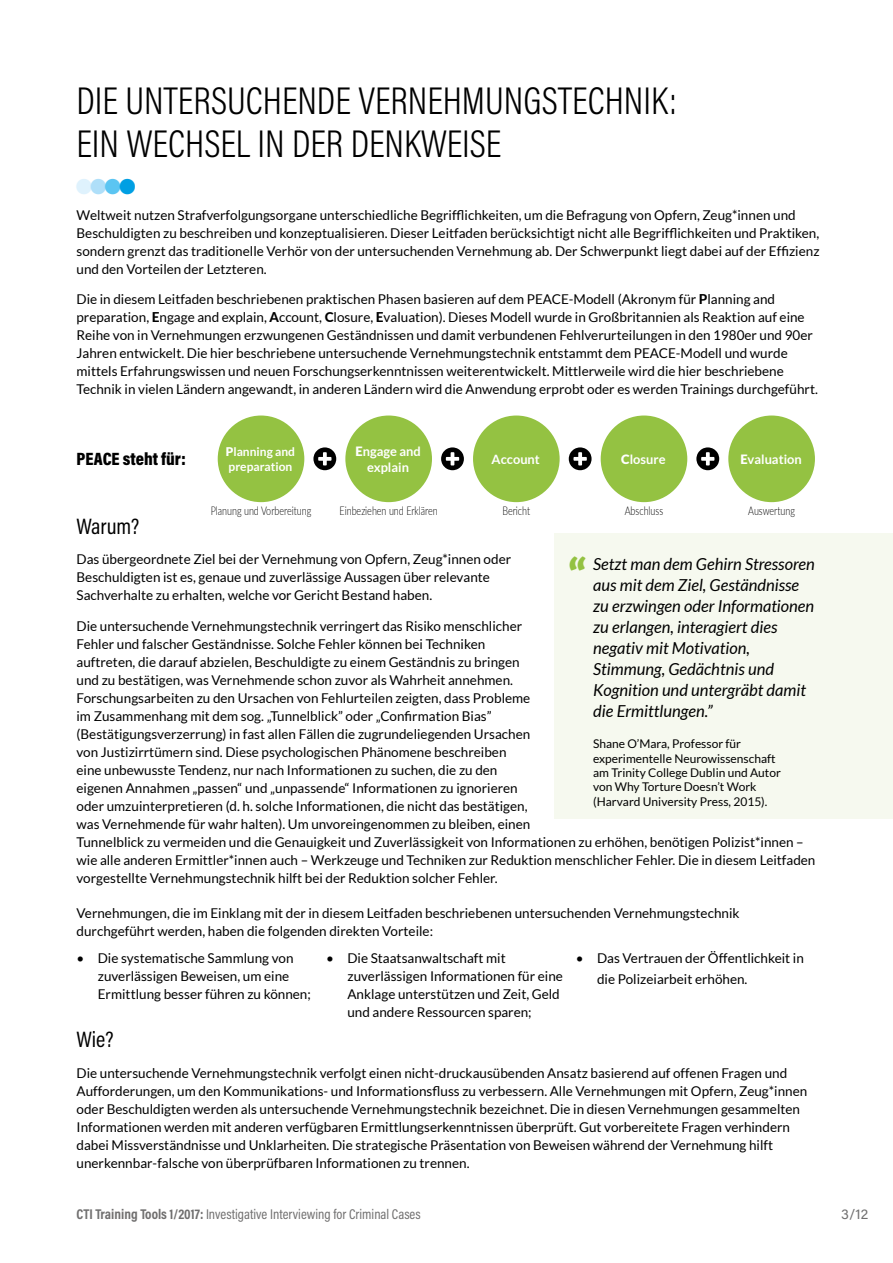
<style>
.page{position:relative;width:893px;height:1263px;background:#fff}
.page>*{position:absolute;margin:0;border:0;box-sizing:border-box;transform-origin:0 0}
.t1{font:900 45px "Lato";color:#94c242}
.t2{font:300 39px/43.5px "Acumin Pro Cond";color:#000}
.t3{font:22.5px "Acumin Pro Cond";letter-spacing:-.005em;color:#000}
.t4{font:900 18px "Acumin Pro Cond";color:#000}
.t5{font:italic 16.5px/21px "Lato";color:#000}
.t6{font:14.25px "Acumin Pro Cond";color:#706f6f}
.t7{font:14.25px "Acumin Pro";color:#706f6f}
.t8{font:13.5px/18px "Lato";color:#000}
.t9{font:700 12.9px/15.5px "Lato";color:#fff;text-align:center}
.t10{font:12px/14.4px "Lato";color:#000}
.t11{font:300 12px "Lato";color:#000;scale:.75 1}
.t12{font:700 12px/14.4px "Lato";color:#fff}
.s1{font-weight:800}
.s2{font-weight:900}
.s3{font-weight:700}
</style>
<div class="page">
<div style="left:555px;top:534px;width:338px;height:285px;background:#f6f9ef"></div>
<div style="left:218px;top:415px;width:86px;height:87px;background:#94c242;border-radius:50%"></div>
<div style="left:345px;top:415px;width:87px;height:87px;background:#94c242;border-radius:50%"></div>
<div style="left:473px;top:415px;width:87px;height:87px;background:#94c242;border-radius:50%"></div>
<div style="left:601px;top:415px;width:86px;height:87px;background:#94c242;border-radius:50%"></div>
<div style="left:728px;top:415px;width:87px;height:87px;background:#94c242;border-radius:50%"></div>
<svg style="left:313px;top:447px;width:23px;height:23px"></svg>
<svg style="left:441px;top:447px;width:23px;height:23px"></svg>
<svg style="left:569px;top:447px;width:23px;height:23px"></svg>
<svg style="left:696px;top:447px;width:23px;height:23px"></svg>
<h2 class="t2" style="left:77px;top:78px;width:601px">DIE UNTERSUCHENDE VERNEHMUNGSTECHNIK:<br>EIN WECHSEL IN DER DENKWEISE</h2>
<p class="t8" style="left:77px;top:206px;width:744px">Weltweit nutzen Strafverfolgungsorgane unterschiedliche Begrifflichkeiten, um die Befragung von Opfern, Zeug*innen und Beschuldigten zu beschreiben und konzeptualisieren. Dieser Leitfaden berücksichtigt nicht alle Begrifflichkeiten und Praktiken, sondern grenzt das traditionelle Verhör von der untersuchenden Vernehmung ab. Der Schwerpunkt liegt dabei auf der Effizienz und den Vorteilen der Letzteren.</p>
<p class="t8" style="left:77px;top:290px;width:743px">Die in diesem Leitfaden beschriebenen praktischen Phasen basieren auf dem PEACE-Modell (Akronym für <span class="s1">P</span>lanning and preparation, <span class="s1">E</span>ngage and explain, <span class="s1">A</span>ccount, <span class="s1">C</span>losure, <span class="s1">E</span>valuation). Dieses Modell wurde in Großbritannien als Reaktion auf eine Reihe von in Vernehmungen erzwungenen Geständnissen und damit verbundenen Fehlverurteilungen in den 1980er und 90er Jahren entwickelt. Die hier beschriebene untersuchende Vernehmungstechnik entstammt dem PEACE-Modell und wurde mittels Erfahrungswissen und neuen Forschungserkenntnissen weiterentwickelt. Mittlerweile wird die hier beschriebene Technik in vielen Ländern angewandt, in anderen Ländern wird die Anwendung erprobt oder es werden Trainings durchgeführt.</p>
<p class="t12" style="left:226px;top:445px;width:71px"><span class="s2">P</span>lanning and preparation</p>
<p class="t9" style="left:355px;top:444px;width:67px"><span class="s2">E</span>ngage and explain</p>
<h3 class="t4" style="left:77px;top:447px;width:111px">PEACE steht für:</h3>
<p class="t9" style="left:492px;top:451px;width:50px">Account</p>
<p class="t9" style="left:621px;top:451px;width:46px"><span class="s2">C</span>losure</p>
<p class="t9" style="left:740px;top:451px;width:63px"><span class="s2">E</span>valuation</p>
<p class="t11" style="left:211px;top:503px;width:136px">Planung und Vorbereitung</p>
<p class="t11" style="left:340px;top:503px;width:133px">Einbeziehen und Erklären</p>
<p class="t11" style="left:502px;top:503px;width:38px">Bericht</p>
<p class="t11" style="left:625px;top:503px;width:53px">Abschluss</p>
<p class="t11" style="left:748px;top:503px;width:64px">Auswertung</p>
<h3 class="t3" style="left:77px;top:511px;width:64px">Warum?</h3>
<p class="t8" style="left:77px;top:550px;width:436px">Das übergeordnete Ziel bei der Vernehmung von Opfern, Zeug*innen oder<br>Beschuldigten ist es, genaue und zuverlässige Aussagen über relevante<br>Sachverhalte zu erhalten, welche vor Gericht Bestand haben.</p>
<p class="t8" style="left:77px;top:617px;width:740px">Die untersuchende Vernehmungstechnik verringert das Risiko menschlicher<br>Fehler und falscher Geständnisse. Solche Fehler können bei Techniken<br>auftreten, die darauf abzielen, Beschuldigte zu einem Geständnis zu bringen<br>und zu bestätigen, was Vernehmende schon zuvor als Wahrheit annehmen.<br>Forschungsarbeiten zu den Ursachen von Fehlurteilen zeigten, dass Probleme<br>im Zusammenhang mit dem sog. „Tunnelblick” oder „Confirmation Bias”<br>(Bestätigungsverzerrung) in fast allen Fällen die zugrundeliegenden Ursachen<br>von Justizirrtümern sind. Diese psychologischen Phänomene beschreiben<br>eine unbewusste Tendenz, nur nach Informationen zu suchen, die zu den<br>eigenen Annahmen „passen“ und „unpassende“ Informationen zu ignorieren<br>oder umzuinterpretieren (d. h. solche Informationen, die nicht das bestätigen,<br>was Vernehmende für wahr halten). Um unvoreingenommen zu bleiben, einen<br>Tunnelblick zu vermeiden und die Genauigkeit und Zuverlässigkeit von Informationen zu erhöhen, benötigen Polizist*innen – wie alle anderen Ermittler*innen auch – Werkzeuge und Techniken zur Reduktion menschlicher Fehler. Die in diesem Leitfaden vorgestellte Vernehmungstechnik hilft bei der Reduktion solcher Fehler.</p>
<h1 class="t1" style="left:568px;top:549px;width:20px">“</h1>
<p class="t5" style="left:593px;top:554px;width:223px">Setzt man dem Gehirn Stressoren aus mit dem Ziel, Geständnisse zu erzwingen oder Informationen zu erlangen, interagiert dies negativ mit Motivation,<br>Stimmung, Gedächtnis und<br>Kognition und untergräbt damit die Ermittlungen.”</p>
<p class="t10" style="left:593px;top:737px;width:189px">Shane O’Mara, Professor für experimentelle Neurowissenschaft am Trinity College Dublin und Autor von Why Torture Doesn’t Work (Harvard University Press, 2015).</p>
<p class="t8" style="left:77px;top:904px;width:664px">Vernehmungen, die im Einklang mit der in diesem Leitfaden beschriebenen untersuchenden Vernehmungstechnik durchgeführt werden, haben die folgenden direkten Vorteile:</p>
<p class="t8" style="left:98px;top:949px;width:215px;text-indent:-21px">• Die systematische Sammlung von zuverlässigen Beweisen, um eine<br>Ermittlung besser führen zu können;</p>
<p class="t8" style="left:347px;top:949px;width:217px;text-indent:-21px">• Die Staatsanwaltschaft mit zuverlässigen Informationen für eine Anklage unterstützen und Zeit, Geld und andere Ressourcen sparen;</p>
<p class="t8" style="left:597px;top:947px;width:208px;line-height:21px;text-indent:-21px">• Das Vertrauen der Öffentlichkeit in die Polizeiarbeit erhöhen.</p>
<h3 class="t3" style="left:77px;top:1025px;width:39px">Wie?</h3>
<p class="t8" style="left:77px;top:1064px;width:732px">Die untersuchende Vernehmungstechnik verfolgt einen nicht-druckausübenden Ansatz basierend auf offenen Fragen und Aufforderungen, um den Kommunikations- und Informationsfluss zu verbessern. Alle Vernehmungen mit Opfern, Zeug*innen oder Beschuldigten werden als untersuchende Vernehmungstechnik bezeichnet. Die in diesen Vernehmungen gesammelten Informationen werden mit anderen verfügbaren Ermittlungserkenntnissen überprüft. Gut vorbereitete Fragen verhindern dabei Missverständnisse und Unklarheiten. Die strategische Präsentation von Beweisen während der Vernehmung hilft unerkennbar-falsche von überprüfbaren Informationen zu trennen.</p>
<p class="t6" style="left:77px;top:1205px;width:346px"><span class="s3">CTI Training Tools 1/2017:</span> Investigative Interviewing for Criminal Cases</p>
<p class="t7" style="left:841px;top:1204px;width:28px">3/12</p>
</div>
